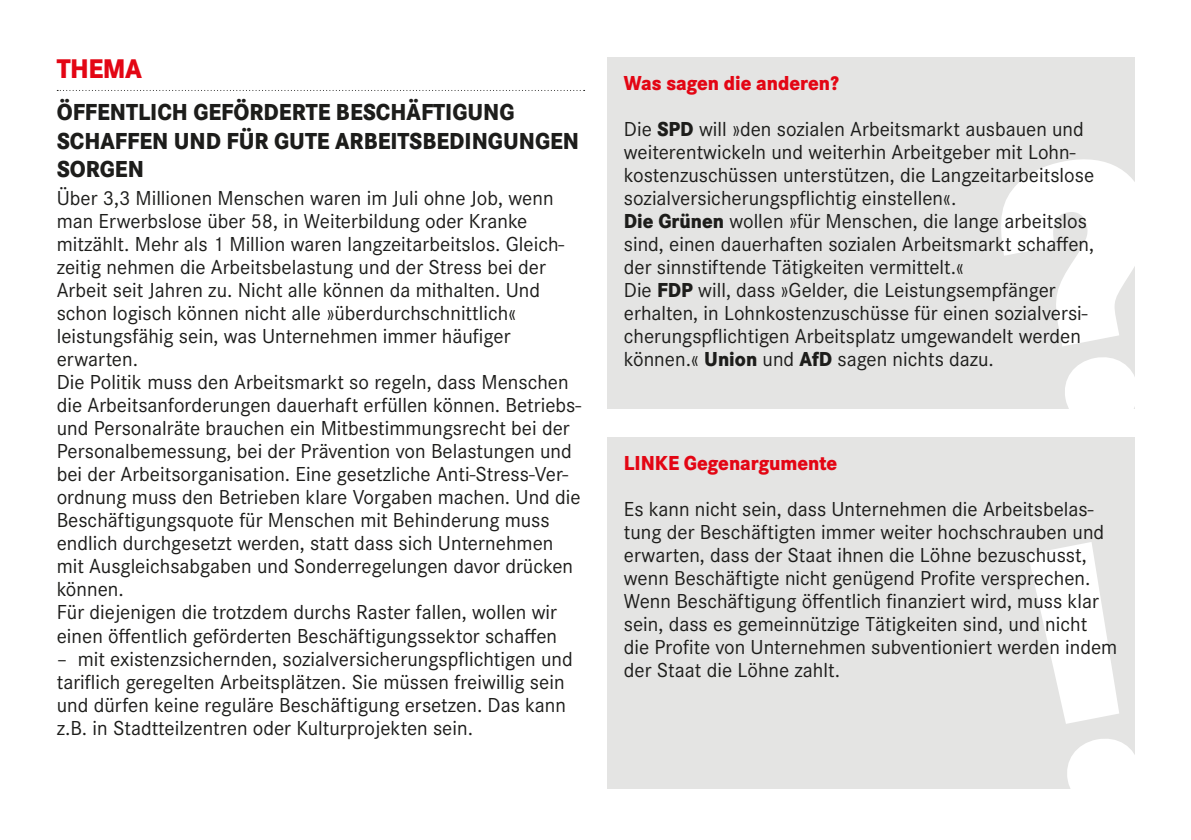
<style>
.page{position:relative;width:1191px;height:840px;background:#fff}
.page>*{position:absolute;margin:0;border:0;box-sizing:border-box;transform-origin:0 0}
.t1{font:800 28px "Corporate S";letter-spacing:-.02em;color:#e30614;scale:.9 1}
.t2{font:800 24px/28.8px "Corporate S";color:#1d1d1b;scale:.9 1}
.t3{font:21px/23px "Corporate S";color:#1d1d1b}
.t4{font:800 21px "Corporate S";color:#e30614;scale:.9 1}
.s1{font-weight:800;color:#e30614}
.s2{font-weight:800}
</style>
<div class="page">
<svg style="left:57px;top:90px;width:527px;height:1px"></svg>
<div style="left:607px;top:57px;width:527px;height:351px;background:#e4e4e3"></div>
<div style="left:607px;top:437px;width:527px;height:351px;background:#e4e4e3"></div>
<svg style="left:988px;top:147px;width:147px;height:291px"></svg>
<svg style="left:1024px;top:541px;width:111px;height:248px"></svg>
<h1 class="t1" style="left:57px;top:52px;width:96px">THEMA</h1>
<p class="t2" style="left:57px;top:97px;width:582px">ÖFFENTLICH GEFÖRDERTE BESCHÄFTIGUNG<br>SCHAFFEN UND FÜR GUTE ARBEITSBEDINGUNGEN<br>SORGEN</p>
<p class="t3" style="left:57px;top:187px;width:526px">Über 3,3 Millionen Menschen waren im Juli ohne Job, wenn man Erwerbslose über 58, in Weiterbildung oder Kranke mitzählt. Mehr als 1 Million waren langzeitarbeitslos. Gleich&shy;zeitig nehmen die Arbeitsbelastung und der Stress bei der Arbeit seit Jahren zu. Nicht alle können da mithalten. Und schon logisch können nicht alle »überdurchschnittlich« leistungsfähig sein, was Unternehmen immer häufiger erwarten.<br>Die Politik muss den Arbeitsmarkt so regeln, dass Menschen die Arbeitsanforderungen dauerhaft erfüllen können. Betriebs&shy;und Personalräte brauchen ein Mitbestimmungsrecht bei der Personalbemessung, bei der Prävention von Belastungen und bei der Arbeitsorganisation. Eine gesetzliche Anti-Stress-Ver&shy;ordnung muss den Betrieben klare Vorgaben machen. Und die Beschäftigungsquote für Menschen mit Behinderung muss endlich durchgesetzt werden, statt dass sich Unternehmen mit Ausgleichsabgaben und Sonderregelungen davor drücken können.<br>Für diejenigen die trotzdem durchs Raster fallen, wollen wir einen öffentlich geförderten Beschäftigungssektor schaffen</p>
<p class="t3" style="left:57px;top:646px;width:517px">– mit existenzsichernden, sozialversicherungspflichtigen und tariflich geregelten Arbeitsplätzen. Sie müssen freiwillig sein und dürfen keine reguläre Beschäftigung ersetzen. Das kann z.B. in Stadtteilzentren oder Kulturprojekten sein.</p>
<p class="t3" style="left:624px;top:60px;width:461px;line-height:46px"><span class="s1">Was sagen die anderen?<br></span>Die <span class="s2">SPD</span> will »den sozialen Arbeitsmarkt ausbauen und</p>
<p class="t3" style="left:624px;top:141px;width:472px">weiterentwickeln und weiterhin Arbeitgeber mit Lohn&shy;kostenzuschüssen unterstützen, die Langzeitarbeitslose sozialversicherungspflichtig einstellen«.<br><span class="s2">Die Grünen</span> wollen »für Menschen, die lange arbeitslos sind, einen dauerhaften sozialen Arbeitsmarkt schaffen, der sinnstiftende Tätigkeiten vermittelt.«<br>Die <span class="s2">FDP</span> will, dass »Gelder, die Leistungsempfänger erhalten, in Lohnkostenzuschüsse für einen sozialversi&shy;cherungspflichtigen Arbeitsplatz umgewandelt werden können.« <span class="s2">Union</span> und <span class="s2">AfD</span> sagen nichts dazu.</p>
<p class="t4" style="left:624px;top:450px;width:239px">LINKE Gegenargumente</p>
<p class="t3" style="left:624px;top:497px;width:495px">Es kann nicht sein, dass Unternehmen die Arbeitsbelas&shy;tung der Beschäftigten immer weiter hochschrauben und erwarten, dass der Staat ihnen die Löhne bezuschusst, wenn Beschäftigte nicht genügend Profite versprechen.<br>Wenn Beschäftigung öffentlich finanziert wird, muss klar sein, dass es gemeinnützige Tätigkeiten sind, und nicht die Profite von Unternehmen subventioniert werden indem der Staat die Löhne zahlt.</p>
</div>
